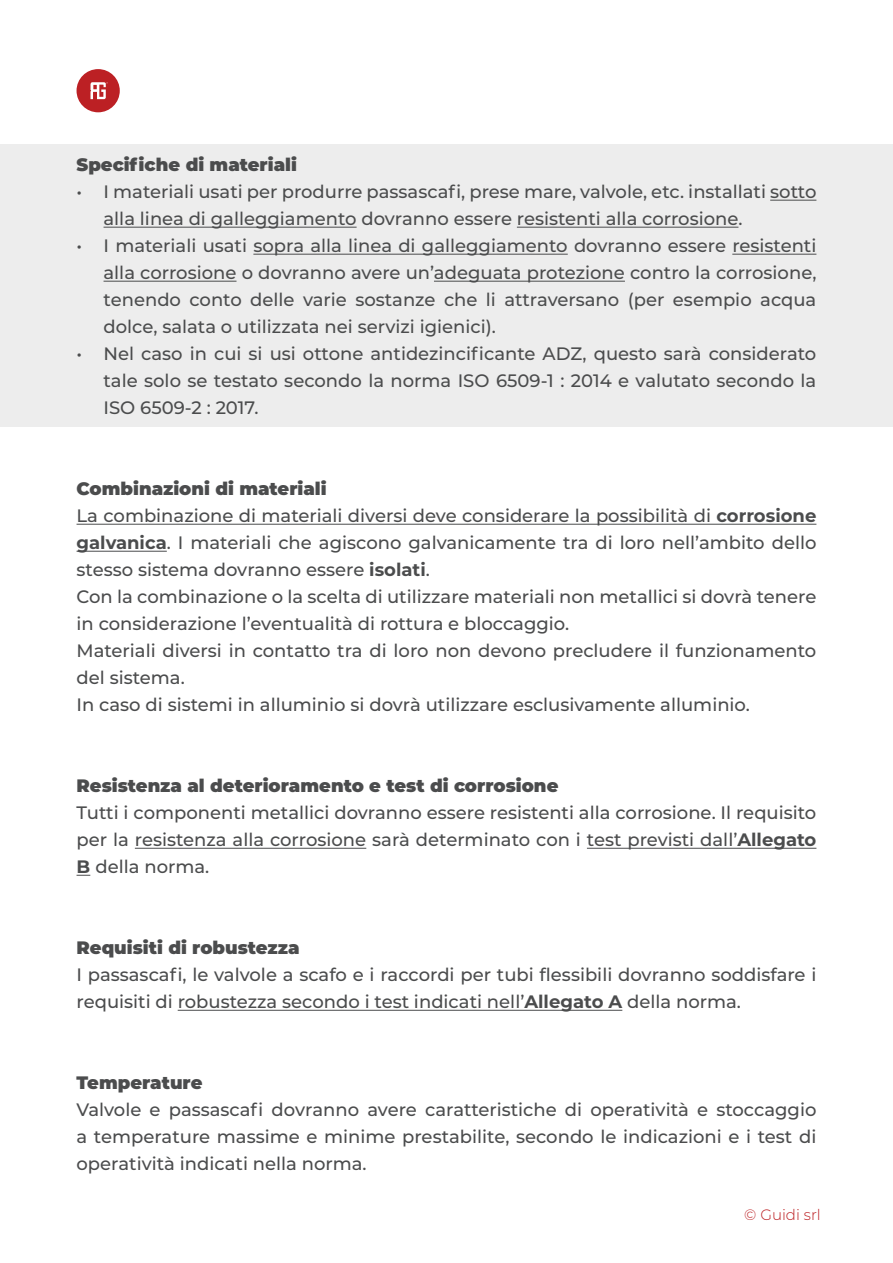
<style>
.page{position:relative;width:893px;height:1263px;background:#fff}
.page>*{position:absolute;margin:0;border:0;box-sizing:border-box;transform-origin:0 0}
.t1{font:500 18px/27px "Montserrat";color:#4b4c4d;text-align:justify}
.t2{font:900 18px "Montserrat";color:#4b4c4d}
.t3{font:300 15px "Montserrat";color:#bc2024}
.s1{font-weight:900}
.s2{font-weight:700}
</style>
<div class="page">
<div style="left:0;top:145px;width:893px;height:282px;background:#ededed"></div>
<hr style="left:770px;top:200px;width:46px;height:1px;background:#4b4c4d">
<hr style="left:104px;top:227px;width:253px;height:1px;background:#4b4c4d">
<hr style="left:517px;top:227px;width:221px;height:1px;background:#4b4c4d">
<hr style="left:253px;top:254px;width:315px;height:1px;background:#4b4c4d">
<hr style="left:732px;top:254px;width:84px;height:1px;background:#4b4c4d">
<hr style="left:104px;top:281px;width:132px;height:1px;background:#4b4c4d">
<hr style="left:434px;top:281px;width:191px;height:1px;background:#4b4c4d">
<hr style="left:77px;top:524px;width:739px;height:1px;background:#4b4c4d">
<hr style="left:77px;top:551px;width:90px;height:1px;background:#4b4c4d">
<hr style="left:135px;top:848px;width:231px;height:1px;background:#4b4c4d">
<hr style="left:587px;top:848px;width:229px;height:1px;background:#4b4c4d">
<svg style="left:77px;top:875px;width:13px;height:1px"></svg>
<hr style="left:178px;top:1010px;width:444px;height:1px;background:#4b4c4d">
<div style="left:77px;top:69px;width:43px;height:43px;background:#bc2024;border-radius:50%"></div>
<svg style="left:90px;top:82px;width:18px;height:17px"></svg>
<p class="t2" style="left:77px;top:151px;width:222px">Specifiche di materiali</p>
<p class="t1" style="left:104px;top:178px;width:714px;text-indent:-27px">• I materiali usati per produrre passascafi, prese mare, valvole, etc. installati sotto alla linea di galleggiamento dovranno essere resistenti alla corrosione.</p>
<p class="t1" style="left:104px;top:232px;width:714px;text-indent:-27px">• I materiali usati sopra alla linea di galleggiamento dovranno essere resistenti alla corrosione o dovranno avere un’adeguata protezione contro la corrosione, tenendo conto delle varie sostanze che li attraversano (per esempio acqua dolce, salata o utilizzata nei servizi igienici).</p>
<p class="t1" style="left:104px;top:340px;width:714px;text-indent:-27px">• Nel caso in cui si usi ottone antidezincificante ADZ, questo sarà considerato tale solo se testato secondo la norma ISO 6509-1 : 2014 e valutato secondo la ISO 6509-2 : 2017.</p>
<p class="t1" style="left:77px;top:475px;width:741px;text-align:left"><span class="s1">Combinazioni di materiali<br></span>La combinazione di materiali diversi deve considerare la possibilità di <span class="s2">corrosione galvanica</span>. I materiali che agiscono galvanicamente tra di loro nell’ambito dello stesso sistema dovranno essere <span class="s2">isolati</span>.<br>Con la combinazione o la scelta di utilizzare materiali non metallici si dovrà tenere in considerazione l’eventualità di rottura e bloccaggio.<br>Materiali diversi in contatto tra di loro non devono precludere il funzionamento del sistema.<br>In caso di sistemi in alluminio si dovrà utilizzare esclusivamente alluminio.</p>
<p class="t2" style="left:77px;top:772px;width:483px">Resistenza al deterioramento e test di corrosione</p>
<p class="t1" style="left:77px;top:799px;width:741px">Tutti i componenti metallici dovranno essere resistenti alla corrosione. Il requisito per la resistenza alla corrosione sarà determinato con i test previsti dall’<span class="s2">Allegato B</span> della norma.</p>
<p class="t2" style="left:77px;top:934px;width:225px">Requisiti di robustezza</p>
<p class="t1" style="left:77px;top:961px;width:741px">I passascafi, le valvole a scafo e i raccordi per tubi flessibili dovranno soddisfare i requisiti di robustezza secondo i test indicati nell’<span class="s2">Allegato A</span> della norma.</p>
<p class="t2" style="left:77px;top:1069px;width:127px">Temperature</p>
<p class="t1" style="left:77px;top:1096px;width:741px">Valvole e passascafi dovranno avere caratteristiche di operatività e stoccaggio a temperature massime e minime prestabilite, secondo le indicazioni e i test di operatività indicati nella norma.</p>
<p class="t3" style="left:744px;top:1205px;width:78px">© Guidi srl</p>
</div>
